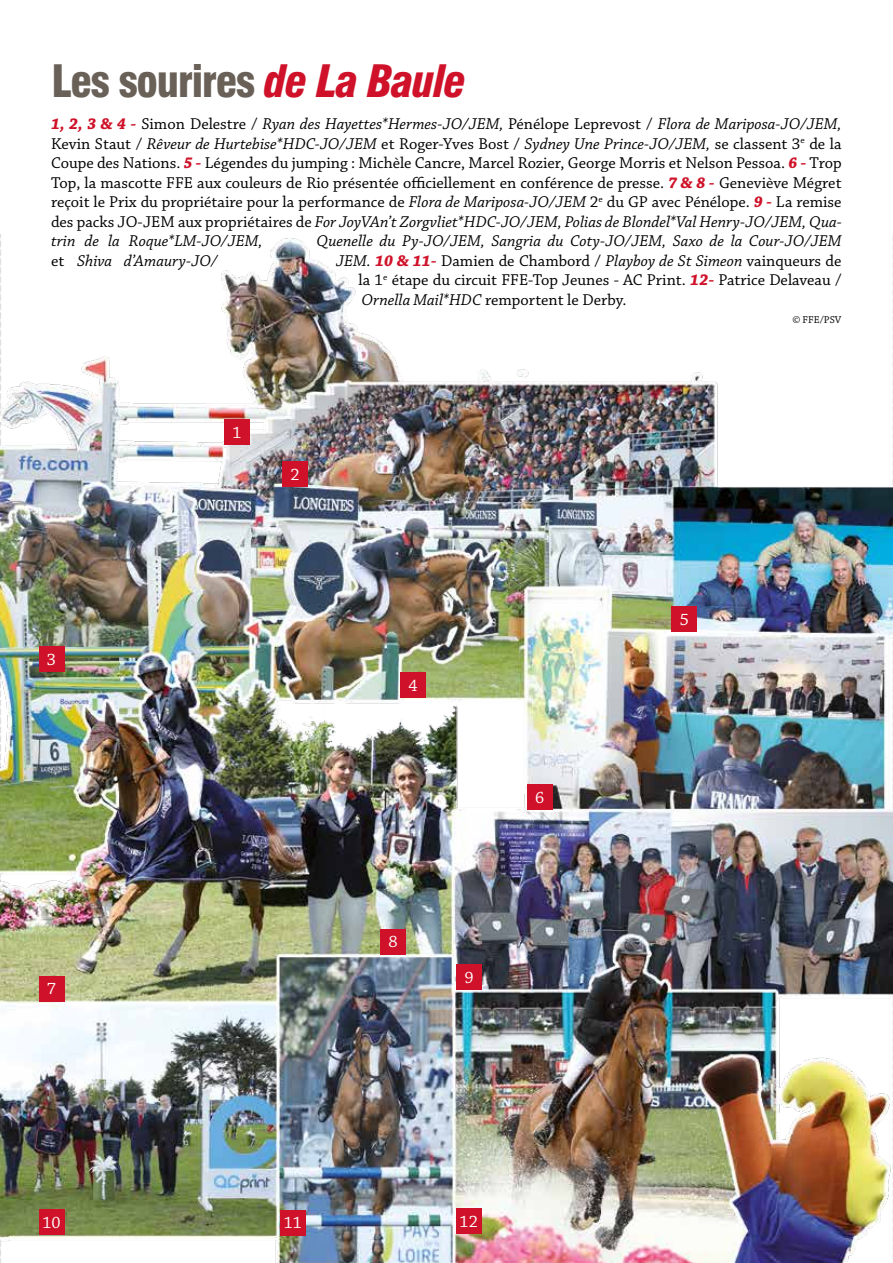
<style>
.page{position:relative;width:893px;height:1263px;background:#fff}
.page>*{position:absolute;margin:0;border:0;box-sizing:border-box;transform-origin:0 0}
.t1{font:900 condensed 43.5px "Swiss 721 BT";letter-spacing:-.03em;color:#696058}
.t2{font:17.55px "Chaparral Pro";color:#fff}
.t3{font:16.5px/19.5px "Chaparral Pro";color:#000;text-align:justify}
.t4{font:italic 16.5px "Chaparral Pro";color:#000}
.t5{font:10.5px "Chaparral Pro";letter-spacing:.01em;color:#000}
.s1{font-style:italic;color:#cf1229}
.s2{font-weight:700;font-style:italic;color:#cf1229}
.s3{font-style:italic}
.s4{font-style:normal}
</style>
<div class="page">
<img style="left:0;top:234px;width:893px;height:1029px">
<div style="left:225px;top:420px;width:25px;height:25px;background:#cf1229"></div>
<div style="left:282px;top:461px;width:26px;height:26px;background:#cf1229"></div>
<div style="left:39px;top:646px;width:25px;height:26px;background:#cf1229"></div>
<div style="left:401px;top:673px;width:25px;height:25px;background:#cf1229"></div>
<div style="left:672px;top:606px;width:25px;height:25px;background:#cf1229"></div>
<div style="left:527px;top:784px;width:25px;height:26px;background:#cf1229"></div>
<div style="left:39px;top:976px;width:25px;height:25px;background:#cf1229"></div>
<div style="left:280px;top:1210px;width:25px;height:25px;background:#cf1229"></div>
<div style="left:456px;top:1209px;width:25px;height:25px;background:#cf1229"></div>
<div style="left:39px;top:1210px;width:25px;height:25px;background:#cf1229"></div>
<div style="left:456px;top:964px;width:26px;height:25px;background:#cf1229"></div>
<div style="left:381px;top:929px;width:25px;height:25px;background:#cf1229"></div>
<h1 class="t1" style="left:52px;top:55px;width:416px">Les sourires <span class="s1">de La Baule</span></h1>
<p class="t3" style="left:51px;top:115px;width:792px"><span class="s2">1, 2, 3 &amp; 4 -</span> Simon Delestre / <span class="s3">Ryan des Hayettes*Hermes-JO/JEM,</span> Pénélope Leprevost / <span class="s3">Flora de Mariposa-JO/JEM, </span>Kevin Staut / <span class="s3">Rêveur de Hurtebise*HDC-JO/JEM</span> et Roger-Yves Bost / <span class="s3">Sydney Une Prince-JO/JEM,</span> se classent 3<sup>e</sup> de la Coupe des Nations. <span class="s2">5 -</span> Légendes du jumping : Michèle Cancre, Marcel Rozier, George Morris et Nelson Pessoa. <span class="s2">6 -</span> Trop Top, la mascotte FFE aux couleurs de Rio présentée officiellement en conférence de presse. <span class="s2">7 &amp; 8 -</span> Geneviève Mégret reçoit le Prix du propriétaire pour la performance de <span class="s3">Flora de Mariposa-JO/JEM</span> 2<sup>e</sup> du GP avec Pénélope. <span class="s2">9 -</span> La remise des packs JO-JEM aux propriétaires de <span class="s3">For JoyVAn’t Zorgvliet*HDC-JO/JEM, Polias de Blondel*Val Henry-JO/JEM, Qua&shy;trin de la Roque*LM-JO/JEM,</span></p>
<p class="t4" style="left:317px;top:232px;width:526px">Quenelle du Py-JO/JEM, Sangria du Coty-JO/JEM, Saxo de la Cour-JO/JEM</p>
<p class="t4" style="left:51px;top:252px;width:168px"><span class="s4">et</span> Shiva d’Amaury-JO/</p>
<p class="t3" style="left:358px;top:252px;width:485px;text-indent:-22px"><span class="s3">JEM.</span> <span class="s2">10 &amp; 11-</span> Damien de Chambord / <span class="s3">Playboy de St Simeon</span> vainqueurs de la 1<sup>e</sup> étape du circuit FFE-Top Jeunes - AC Print. <span class="s2">12-</span> Patrice Delaveau / <span class="s3">Ornella Mail*HDC</span> remportent le Derby.</p>
<p class="t5" style="left:792px;top:314px;width:51px">© FFE/PSV</p>
<p class="t2" style="left:47px;top:649px;width:11px">3</p>
<p class="t2" style="left:47px;top:979px;width:11px">7</p>
<p class="t2" style="left:233px;top:423px;width:11px">1</p>
<p class="t2" style="left:290px;top:464px;width:11px">2</p>
<p class="t2" style="left:409px;top:676px;width:11px">4</p>
<p class="t2" style="left:389px;top:932px;width:11px">8</p>
<p class="t2" style="left:464px;top:967px;width:11px">9</p>
<p class="t2" style="left:535px;top:788px;width:11px">6</p>
<p class="t2" style="left:42px;top:1213px;width:20px">10</p>
<p class="t2" style="left:284px;top:1213px;width:20px">11</p>
<p class="t2" style="left:459px;top:1212px;width:20px">12</p>
<p class="t2" style="left:680px;top:609px;width:11px">5</p>
</div>
